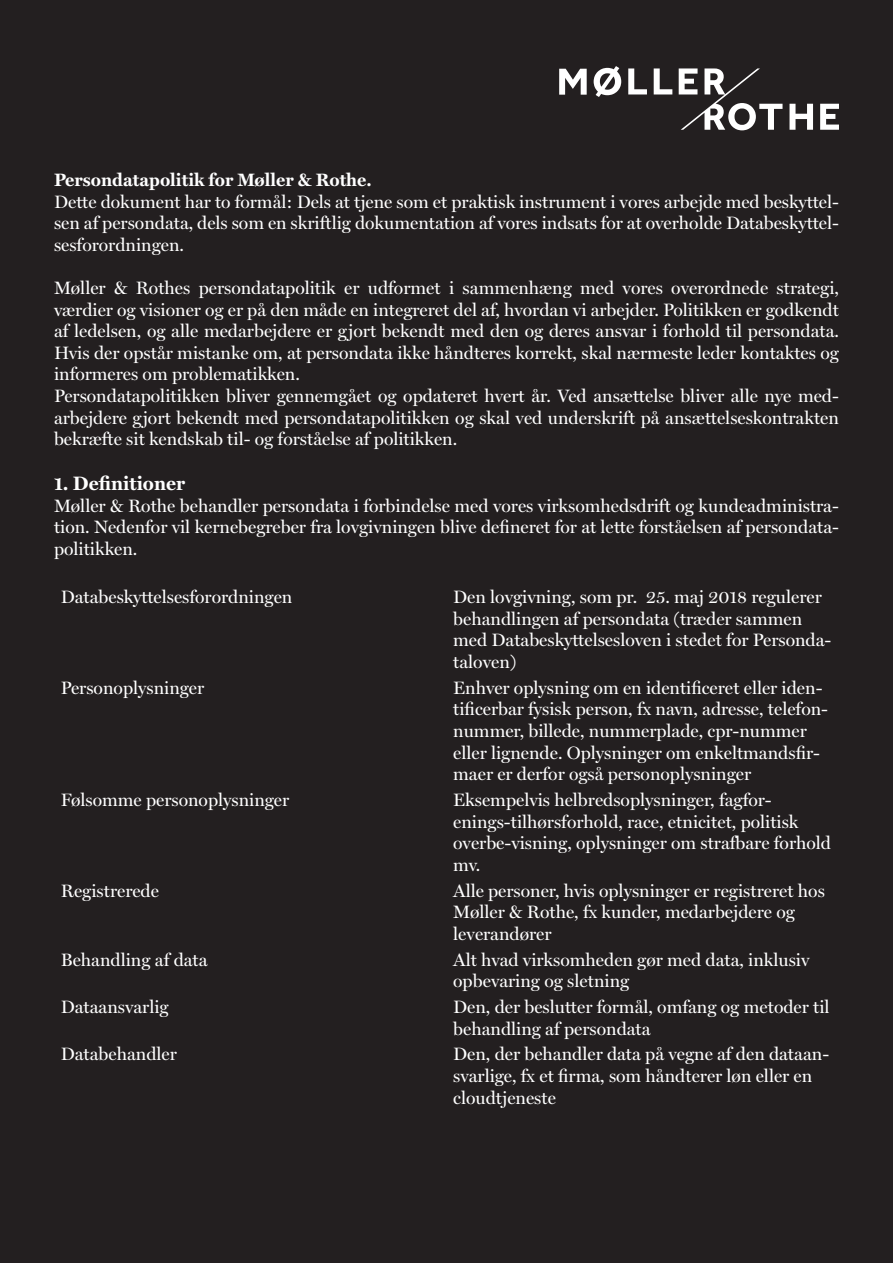
<style>
.page{position:relative;width:893px;height:1263px;background:#231f20}
.page>*{position:absolute;margin:0;border:0;box-sizing:border-box;transform-origin:0 0}
.t1{font:700 19.5px "Miller Text";color:#fff}
.t2{font:18px/21.6px "Miller Display";color:#fff}
.t3{font:700 18px "Miller Text";color:#fff}
</style>
<div class="page">
<svg style="left:820px;top:104px;width:19px;height:26px"></svg>
<svg style="left:789px;top:104px;width:24px;height:26px"></svg>
<svg style="left:559px;top:69px;width:28px;height:26px"></svg>
<svg style="left:654px;top:68px;width:18px;height:26px"></svg>
<svg style="left:679px;top:68px;width:103px;height:62px"></svg>
<svg style="left:628px;top:68px;width:19px;height:26px"></svg>
<svg style="left:594px;top:66px;width:27px;height:31px"></svg>
<p class="t3" style="left:54px;top:166px;width:319px">Persondatapolitik for Møller &amp; Rothe.</p>
<p class="t2" style="left:54px;top:190px;width:786px;text-align:justify">Dette dokument har to formål: Dels at tjene som et praktisk instrument i vores arbejde med beskyttel&shy;sen af persondata, dels som en skriftlig dokumentation af vores indsats for at overholde Databeskyttel&shy;sesforordningen.</p>
<p class="t2" style="left:54px;top:277px;width:786px;text-align:justify">Møller &amp; Rothes persondatapolitik er udformet i sammenhæng med vores overordnede strategi, værdier og visioner og er på den måde en integreret del af, hvordan vi arbejder. Politikken er godkendt af ledelsen, og alle medarbejdere er gjort bekendt med den og deres ansvar i forhold til persondata.<br>Hvis der opstår mistanke om, at persondata ikke håndteres korrekt, skal nærmeste leder kontaktes og informeres om problematikken.</p>
<p class="t2" style="left:54px;top:385px;width:786px;text-align:justify">Persondatapolitikken bliver gennemgået og opdateret hvert år. Ved ansættelse bliver alle nye med&shy;arbejdere gjort bekendt med persondatapolitikken og skal ved underskrift på ansættelseskontrakten bekræfte sit kendskab til- og forståelse af politikken.</p>
<p class="t1" style="left:54px;top:468px;width:133px">1. Definitioner</p>
<p class="t2" style="left:54px;top:495px;width:786px;text-align:justify">Møller &amp; Rothe behandler persondata i forbindelse med vores virksomhedsdrift og kundeadministra&shy;tion. Nedenfor vil kernebegreber fra lovgivningen blive defineret for at lette forståelsen af persondata&shy;politikken.</p>
<p class="t2" style="left:61px;top:586px;width:233px">Databeskyttelsesforordningen</p>
<p class="t2" style="left:453px;top:586px;width:380px">Den lovgivning, som pr. 25. maj 2018 regulerer behandlingen af persondata (træder sammen med Databeskyttelsesloven i stedet for Personda&shy;taloven)</p>
<p class="t2" style="left:61px;top:677px;width:145px">Personoplysninger</p>
<p class="t2" style="left:453px;top:677px;width:376px">Enhver oplysning om en identificeret eller iden&shy;tificerbar fysisk person, fx navn, adresse, telefon&shy;nummer, billede, nummerplade, cpr-nummer eller lignende. Oplysninger om enkeltmandsfir&shy;maer er derfor også personoplysninger</p>
<p class="t2" style="left:61px;top:789px;width:230px">Følsomme personoplysninger</p>
<p class="t2" style="left:453px;top:789px;width:379px">Eksempelvis helbredsoplysninger, fagfor&shy;enings-tilhørsforhold, race, etnicitet, politisk overbe-visning, oplysninger om strafbare forhold mv.</p>
<p class="t2" style="left:61px;top:879px;width:100px">Registrerede</p>
<p class="t2" style="left:453px;top:879px;width:373px">Alle personer, hvis oplysninger er registreret hos<br>Møller &amp; Rothe, fx kunder, medarbejdere og leverandører</p>
<p class="t2" style="left:61px;top:948px;width:148px">Behandling af data</p>
<p class="t2" style="left:453px;top:948px;width:358px">Alt hvad virksomheden gør med data, inklusiv opbevaring og sletning</p>
<p class="t2" style="left:61px;top:996px;width:109px">Dataansvarlig</p>
<p class="t2" style="left:453px;top:996px;width:378px">Den, der beslutter formål, omfang og metoder til behandling af persondata</p>
<p class="t2" style="left:61px;top:1043px;width:118px">Databehandler</p>
<p class="t2" style="left:453px;top:1043px;width:377px">Den, der behandler data på vegne af den dataan&shy;svarlige, fx et firma, som håndterer løn eller en cloudtjeneste</p>
</div>
